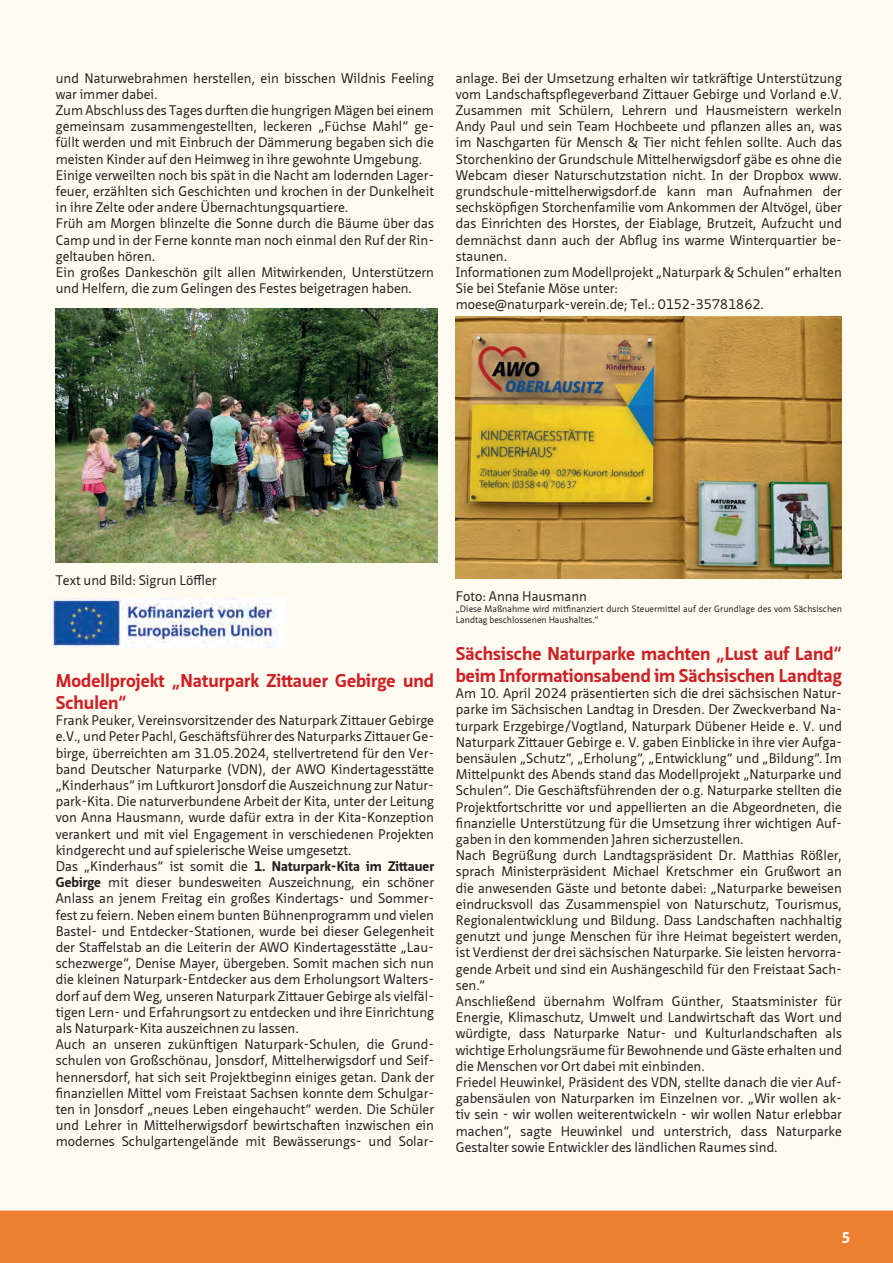
<style>
.page{position:relative;width:893px;height:1263px;background:#fff}
.page>*{position:absolute;margin:0;border:0;box-sizing:border-box;transform-origin:0 0}
.t1{font:700 18px/21.6px "Neue Sans Pro";color:#cf2026}
.t2{font:700 15px "Aller";color:#fff}
.t3{font:13.5px/16.2px "Neue Sans Pro";color:#231f20}
.t4{font:9px/10.8px "Neue Sans Pro";color:#231f20}
.s1{font-weight:700}
</style>
<div class="page">
<div style="left:0;top:0;width:893px;height:1229px;background:#fefbf0"></div>
<div style="left:0;top:1209px;width:893px;height:54px;background:#f08031"></div>
<img style="left:56px;top:308px;width:381px;height:254px">
<img style="left:51px;top:599px;width:234px;height:49px">
<img style="left:456px;top:317px;width:386px;height:261px">
<p class="t3" style="left:56px;top:69px;width:380px">und Naturwebrahmen herstellen, ein bisschen Wildnis Feeling war immer dabei.<br>Zum Abschluss des Tages durften die hungrigen Mägen bei einem gemeinsam zusammengestellten, leckeren „Füchse Mahl“ ge&shy;füllt werden und mit Einbruch der Dämmerung begaben sich die meisten Kinder auf den Heimweg in ihre gewohnte Umgebung.<br>Einige verweilten noch bis spät in die Nacht am lodernden Lager&shy;feuer, erzählten sich Geschichten und krochen in der Dunkelheit in ihre Zelte oder andere Übernachtungsquartiere.<br>Früh am Morgen blinzelte die Sonne durch die Bäume über das Camp und in der Ferne konnte man noch einmal den Ruf der Rin&shy;geltauben hören.<br>Ein großes Dankeschön gilt allen Mitwirkenden, Unterstützern und Helfern, die zum Gelingen des Festes beigetragen haben.</p>
<p class="t3" style="left:456px;top:69px;width:388px">anlage. Bei der Umsetzung erhalten wir tatkräftige Unterstützung vom Landschaftspflegeverband Zittauer Gebirge und Vorland e.V.<br>Zusammen mit Schülern, Lehrern und Hausmeistern werkeln Andy Paul und sein Team Hochbeete und pflanzen alles an, was im Naschgarten für Mensch &amp; Tier nicht fehlen sollte. Auch das Storchenkino der Grundschule Mittelherwigsdorf gäbe es ohne die Webcam dieser Naturschutzstation nicht. In der Dropbox www. grundschule-mittelherwigsdorf.de kann man Aufnahmen der sechsköpfigen Storchenfamilie vom Ankommen der Altvögel, über das Einrichten des Horstes, der Eiablage, Brutzeit, Aufzucht und demnächst dann auch der Abflug ins warme Winterquartier be&shy;staunen.<br>Informationen zum Modellprojekt „Naturpark &amp; Schulen“ erhalten Sie bei Stefanie Möse unter:<br>moese@naturpark-verein.de; Tel.: 0152-35781862.</p>
<p class="t3" style="left:56px;top:572px;width:162px">Text und Bild: Sigrun Löffler</p>
<h1 class="t1" style="left:56px;top:670px;width:380px">Modellprojekt „Naturpark Zittauer Gebirge und<br>Schulen“</h1>
<p class="t3" style="left:56px;top:712px;width:380px">Frank Peuker, Vereinsvorsitzender des Naturpark Zittauer Gebirge e.V., und Peter Pachl, Geschäftsführer des Naturparks Zittauer Ge&shy;birge, überreichten am 31.05.2024, stellvertretend für den Ver&shy;band Deutscher Naturparke (VDN), der AWO Kindertagesstätte „Kinderhaus“ im Luftkurort Jonsdorf die Auszeichnung zur Natur&shy;park-Kita. Die naturverbundene Arbeit der Kita, unter der Leitung von Anna Hausmann, wurde dafür extra in der Kita-Konzeption verankert und mit viel Engagement in verschiedenen Projekten kindgerecht und auf spielerische Weise umgesetzt.<br>Das „Kinderhaus“ ist somit die <span class="s1">1. Naturpark-Kita im Zittauer Gebirge</span> mit dieser bundesweiten Auszeichnung, ein schöner Anlass an jenem Freitag ein großes Kindertags- und Sommer&shy;fest zu feiern. Neben einem bunten Bühnenprogramm und vielen Bastel- und Entdecker-Stationen, wurde bei dieser Gelegenheit der Staffelstab an die Leiterin der AWO Kindertagesstätte „Lau&shy;schezwerge“, Denise Mayer, übergeben. Somit machen sich nun die kleinen Naturpark-Entdecker aus dem Erholungsort Walters&shy;dorf auf dem Weg, unseren Naturpark Zittauer Gebirge als vielfäl&shy;tigen Lern- und Erfahrungsort zu entdecken und ihre Einrichtung als Naturpark-Kita auszeichnen zu lassen.<br>Auch an unseren zukünftigen Naturpark-Schulen, die Grund&shy;schulen von Großschönau, Jonsdorf, Mittelherwigsdorf und Seif&shy;hennersdorf, hat sich seit Projektbeginn einiges getan. Dank der finanziellen Mittel vom Freistaat Sachsen konnte dem Schulgar&shy;ten in Jonsdorf „neues Leben eingehaucht“ werden. Die Schüler und Lehrer in Mittelherwigsdorf bewirtschaften inzwischen ein modernes Schulgartengelände mit Bewässerungs- und Solar-</p>
<p class="t3" style="left:456px;top:588px;width:133px">Foto: Anna Hausmann</p>
<p class="t4" style="left:456px;top:603px;width:388px">„Diese Maßnahme wird mitfinanziert durch Steuermittel auf der Grundlage des vom Sächsischen<br>Landtag beschlossenen Haushaltes.“</p>
<h1 class="t1" style="left:456px;top:643px;width:388px">Sächsische Naturparke machten „Lust auf Land“ beim Informationsabend im Sächsischen Landtag</h1>
<p class="t3" style="left:456px;top:685px;width:388px">Am 10. April 2024 präsentierten sich die drei sächsischen Natur&shy;parke im Sächsischen Landtag in Dresden. Der Zweckverband Na&shy;turpark Erzgebirge/Vogtland, Naturpark Dübener Heide e. V. und Naturpark Zittauer Gebirge e. V. gaben Einblicke in ihre vier Aufga&shy;bensäulen „Schutz“, „Erholung“, „Entwicklung“ und „Bildung“. Im Mittelpunkt des Abends stand das Modellprojekt „Naturparke und Schulen“. Die Geschäftsführenden der o.g. Naturparke stellten die Projektfortschritte vor und appellierten an die Abgeordneten, die finanzielle Unterstützung für die Umsetzung ihrer wichtigen Auf&shy;gaben in den kommenden Jahren sicherzustellen.<br>Nach Begrüßung durch Landtagspräsident Dr. Matthias Rößler, sprach Ministerpräsident Michael Kretschmer ein Grußwort an die anwesenden Gäste und betonte dabei: „Naturparke beweisen eindrucksvoll das Zusammenspiel von Naturschutz, Tourismus, Regionalentwicklung und Bildung. Dass Landschaften nachhaltig genutzt und junge Menschen für ihre Heimat begeistert werden, ist Verdienst der drei sächsischen Naturparke. Sie leisten hervorra&shy;gende Arbeit und sind ein Aushängeschild für den Freistaat Sach&shy;sen.“<br>Anschließend übernahm Wolfram Günther, Staatsminister für Energie, Klimaschutz, Umwelt und Landwirtschaft das Wort und würdigte, dass Naturparke Natur- und Kulturlandschaften als wichtige Erholungsräume für Bewohnende und Gäste erhalten und die Menschen vor Ort dabei mit einbinden.<br>Friedel Heuwinkel, Präsident des VDN, stellte danach die vier Auf&shy;gabensäulen von Naturparken im Einzelnen vor. „Wir wollen ak&shy;tiv sein - wir wollen weiterentwickeln - wir wollen Natur erlebbar machen“, sagte Heuwinkel und unterstrich, dass Naturparke Gestalter sowie Entwickler des ländlichen Raumes sind.</p>
<p class="t2" style="left:841px;top:1227px;width:10px">5</p>
</div>
